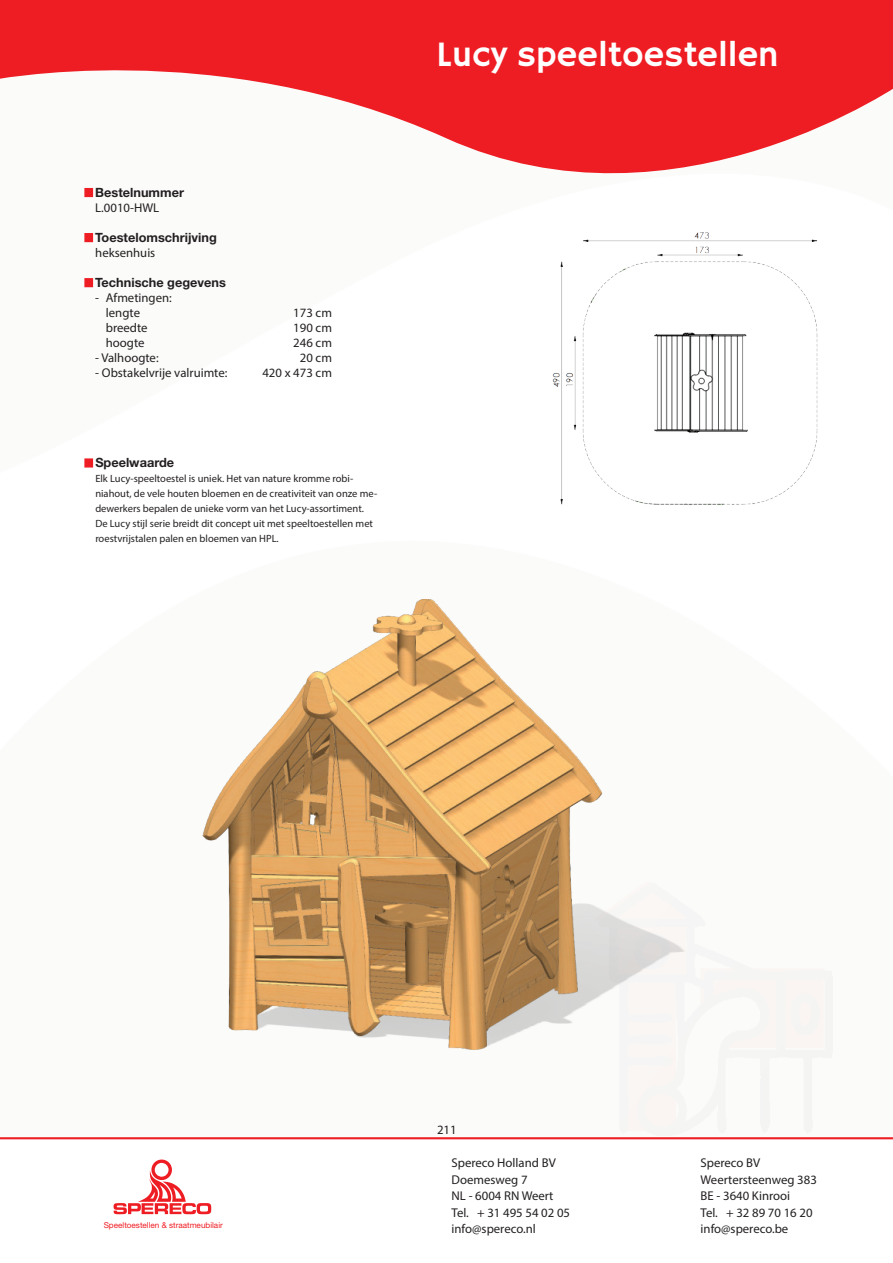
<style>
.page{position:relative;width:893px;height:1263px;background:#fff}
.page>*{position:absolute;margin:0;border:0;box-sizing:border-box;transform-origin:0 0}
.t1{font:36px "Hammersmith One";color:#fff}
.t2{font:12.75px/15px "Myriad Pro";color:#231f20}
.t3{font:700 12.75px "Helvetica Neue LT Std";color:#231f20}
.t4{font:10.5px/15px "Myriad Pro";color:#231f20}
.t5{font:8.1px "Helvetica Neue LT Std";color:#ee1d23}
</style>
<div class="page">
<svg style="left:0;top:0;width:893px;height:100px;background:#ef3035"></svg>
<svg style="left:114px;top:1159px;width:97px;height:55px"></svg>
<hr style="left:0;top:1137px;width:893px;height:2px;background:#ee1d23">
<svg style="left:84px;top:100px;width:790px;height:368px"></svg>
<div style="left:84px;top:188px;width:9px;height:9px;background:#ee1d23;border:2px solid #ee1d23"></div>
<div style="left:84px;top:233px;width:9px;height:9px;background:#ee1d23;border:2px solid #ee1d23"></div>
<div style="left:84px;top:278px;width:9px;height:9px;background:#ee1d23;border:2px solid #ee1d23"></div>
<div style="left:84px;top:458px;width:9px;height:10px;background:#ee1d23;border:2px solid #ee1d23"></div>
<img style="left:202px;top:599px;width:507px;height:454px">
<img style="left:551px;top:228px;width:277px;height:277px">
<p class="t3" style="left:95px;top:185px;width:90px">Bestelnummer</p>
<p class="t2" style="left:95px;top:200px;width:65px">L.0010-HWL</p>
<p class="t3" style="left:95px;top:230px;width:123px">Toestelomschrijving</p>
<p class="t2" style="left:95px;top:245px;width:62px">heksenhuis</p>
<p class="t3" style="left:95px;top:274px;width:132px">Technische gegevens</p>
<p class="t2" style="left:106px;top:290px;width:67px;text-indent:-11px">- Afmetingen: lengte</p>
<p class="t2" style="left:293px;top:305px;width:40px">173 cm</p>
<p class="t2" style="left:106px;top:320px;width:43px">breedte</p>
<p class="t2" style="left:293px;top:320px;width:40px">190 cm</p>
<p class="t2" style="left:106px;top:335px;width:40px">hoogte</p>
<p class="t2" style="left:293px;top:335px;width:40px">246 cm</p>
<p class="t2" style="left:95px;top:350px;width:65px">- Valhoogte:</p>
<p class="t2" style="left:300px;top:350px;width:34px">20 cm</p>
<p class="t2" style="left:95px;top:365px;width:134px">- Obstakelvrije valruimte:</p>
<p class="t2" style="left:262px;top:365px;width:71px">420 x 473 cm</p>
<p class="t3" style="left:95px;top:455px;width:80px">Speelwaarde</p>
<p class="t4" style="left:95px;top:471px;width:283px">Elk Lucy-speeltoestel is uniek. Het van nature kromme robi&shy;niahout, de vele houten bloemen en de creativiteit van onze me&shy;dewerkers bepalen de unieke vorm van het Lucy-assortiment.<br>De Lucy stijl serie breidt dit concept uit met speeltoestellen met roestvrijstalen palen en bloemen van HPL.</p>
<h1 class="t1" style="left:436px;top:34px;width:344px">Lucy speeltoestellen</h1>
<p class="t5" style="left:104px;top:1220px;width:121px">Speeltoestellen &amp; straatmeubilair</p>
<p class="t2" style="left:437px;top:1122px;width:21px">211</p>
<p class="t2" style="left:452px;top:1155px;width:106px">Spereco Holland BV</p>
<p class="t2" style="left:701px;top:1155px;width:61px">Spereco BV</p>
<p class="t2" style="left:452px;top:1172px;width:78px">Doemesweg 7</p>
<p class="t2" style="left:701px;top:1172px;width:118px">Weertersteenweg 383</p>
<p class="t2" style="left:452px;top:1188px;width:103px">NL - 6004 RN Weert</p>
<p class="t2" style="left:701px;top:1188px;width:91px">BE - 3640 Kinrooi</p>
<p class="t2" style="left:452px;top:1205px;width:120px">Tel. + 31 495 54 02 05</p>
<p class="t2" style="left:701px;top:1205px;width:114px">Tel. + 32 89 70 16 20</p>
<p class="t2" style="left:452px;top:1221px;width:86px">info@spereco.nl</p>
<p class="t2" style="left:701px;top:1221px;width:89px">info@spereco.be</p>
</div>
